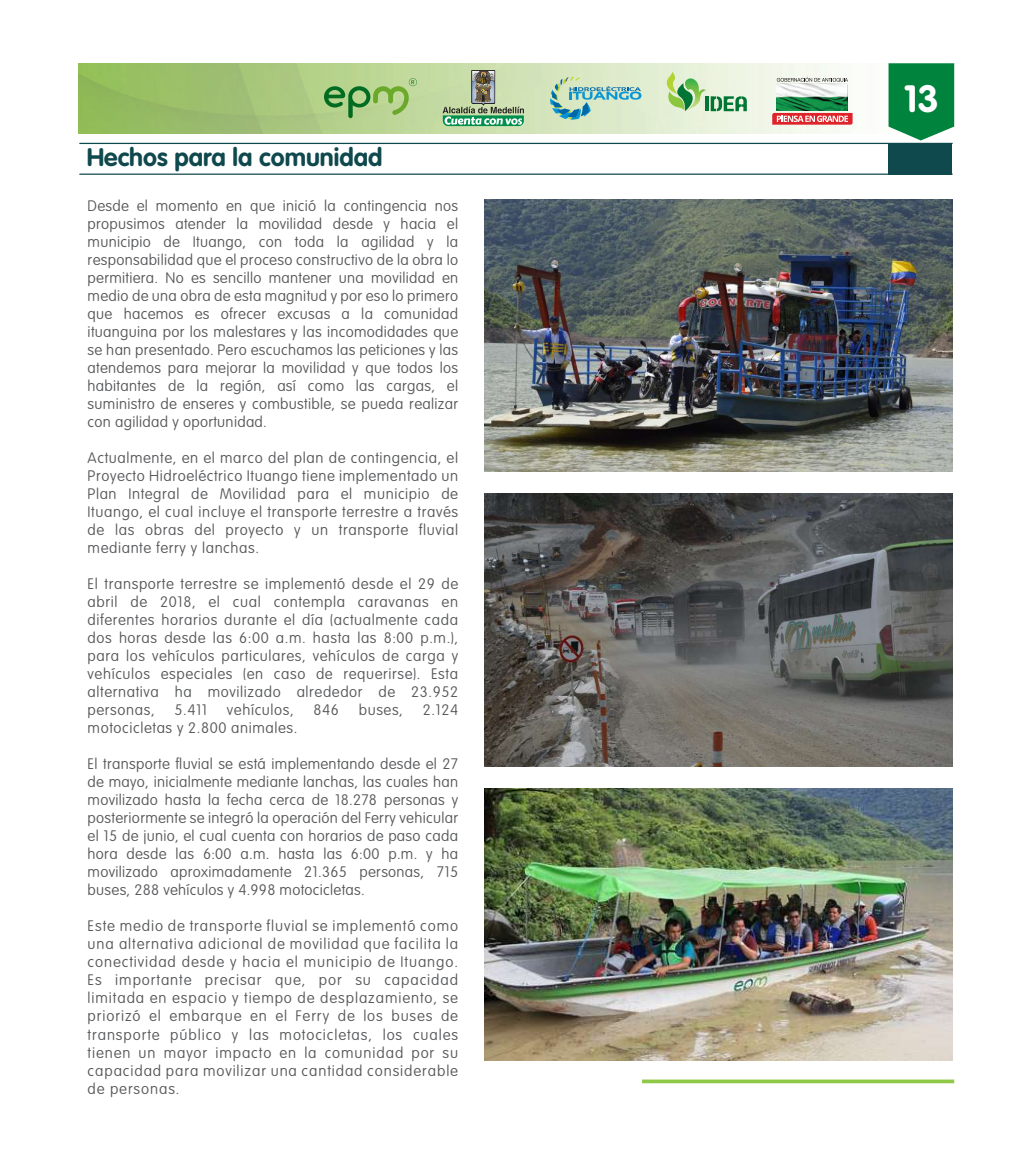
<style>
.page{position:relative;width:1032px;height:1156px;background:#fff}
.page>*{position:absolute;margin:0;border:0;box-sizing:border-box;transform-origin:0 0}
.t1{font:700 37.5px "VAG Rounded";color:#fff}
.t2{font:700 25px "VAG Rounded";color:#10494d}
.t3{font:100 15px/18px "VAG Rounded";letter-spacing:.04em;color:#57585a;text-align:justify}
</style>
<div class="page">
<img style="left:78px;top:63px;width:775px;height:70px">
<svg style="left:888px;top:63px;width:65px;height:77px;background:#178e4f"></svg>
<hr style="left:80px;top:143px;width:871px;height:1px;background:#10494d">
<hr style="left:80px;top:173px;width:871px;height:2px;background:#10494d">
<div style="left:888px;top:143px;width:63px;height:31px;background:#10494d"></div>
<svg style="left:550px;top:77px;width:91px;height:43px;background:#add2c2"></svg>
<svg style="left:666px;top:72px;width:80px;height:39px;background:#b2d5a8"></svg>
<hr style="left:705px;top:96px;width:3px;height:15px;background:#007534">
<svg style="left:772px;top:77px;width:80px;height:48px"></svg>
<svg style="left:324px;top:78px;width:93px;height:40px;background:#97c178"></svg>
<svg style="left:442px;top:70px;width:82px;height:56px;background:#9fba94"></svg>
<img style="left:484px;top:199px;width:468px;height:272px">
<img style="left:484px;top:493px;width:468px;height:273px">
<img style="left:484px;top:788px;width:468px;height:272px">
<hr style="left:641px;top:1079px;width:312px;height:3px;background:#90c848">
<h2 class="t2" style="left:87px;top:143px;width:297px">Hechos para la comunidad</h2>
<p class="t3" style="left:88px;top:197px;width:372px">Desde el momento en que inició la contingencia nos propusimos atender la movilidad desde y hacia el municipio de Ituango, con toda la agilidad y la responsabilidad que el proceso constructivo de la obra lo permitiera. No es sencillo mantener una movilidad en medio de una obra de esta magnitud y por eso lo primero que hacemos es ofrecer excusas a la comunidad ituanguina por los malestares y las incomodidades que se han presentado. Pero escuchamos las peticiones y las atendemos para mejorar la movilidad y que todos los habitantes de la región, así como las cargas, el suministro de enseres y combustible, se pueda realizar con agilidad y oportunidad.</p>
<p class="t3" style="left:88px;top:449px;width:372px">Actualmente, en el marco del plan de contingencia, el Proyecto Hidroeléctrico Ituango tiene implementado un Plan Integral de Movilidad para el municipio de Ituango, el cual incluye el transporte terrestre a través de las obras del proyecto y un transporte fluvial mediante ferry y lanchas.</p>
<p class="t3" style="left:88px;top:575px;width:372px">El transporte terrestre se implementó desde el 29 de abril de 2018, el cual contempla caravanas en diferentes horarios durante el día (actualmente cada dos horas desde las 6:00 a.m. hasta las 8:00 p.m.), para los vehículos particulares, vehículos de carga y vehículos especiales (en caso de requerirse). Esta alternativa ha movilizado alrededor de 23.952 personas,</p>
<p class="t3" style="left:174px;top:701px;width:34px">5.411</p>
<p class="t3" style="left:227px;top:701px;width:68px">vehículos,</p>
<p class="t3" style="left:313px;top:701px;width:27px">846</p>
<p class="t3" style="left:358px;top:701px;width:46px">buses,</p>
<p class="t3" style="left:422px;top:701px;width:37px">2.124</p>
<p class="t3" style="left:88px;top:719px;width:211px">motocicletas y 2.800 animales.</p>
<p class="t3" style="left:88px;top:755px;width:372px">El transporte fluvial se está implementando desde el 27 de mayo, inicialmente mediante lanchas, las cuales han movilizado hasta la fecha cerca de 18.278 personas y posteriormente se integró la operación del Ferry vehicular el 15 de junio, el cual cuenta con horarios de paso cada hora desde las 6:00 a.m. hasta las 6:00 p.m. y ha movilizado aproximadamente 21.365 personas, 715 buses, 288 vehículos y 4.998 motocicletas.</p>
<p class="t3" style="left:88px;top:917px;width:372px">Este medio de transporte fluvial se implementó como una alternativa adicional de movilidad que facilita la conectividad desde y hacia el municipio de Ituango.<br>Es importante precisar que, por su capacidad limitada en espacio y tiempo de desplazamiento, se priorizó el embarque en el Ferry de los buses de transporte público y las motocicletas, los cuales tienen un mayor impacto en la comunidad por su capacidad para movilizar una cantidad considerable de personas.</p>
<h1 class="t1" style="left:903px;top:77px;width:37px">13</h1>
</div>
